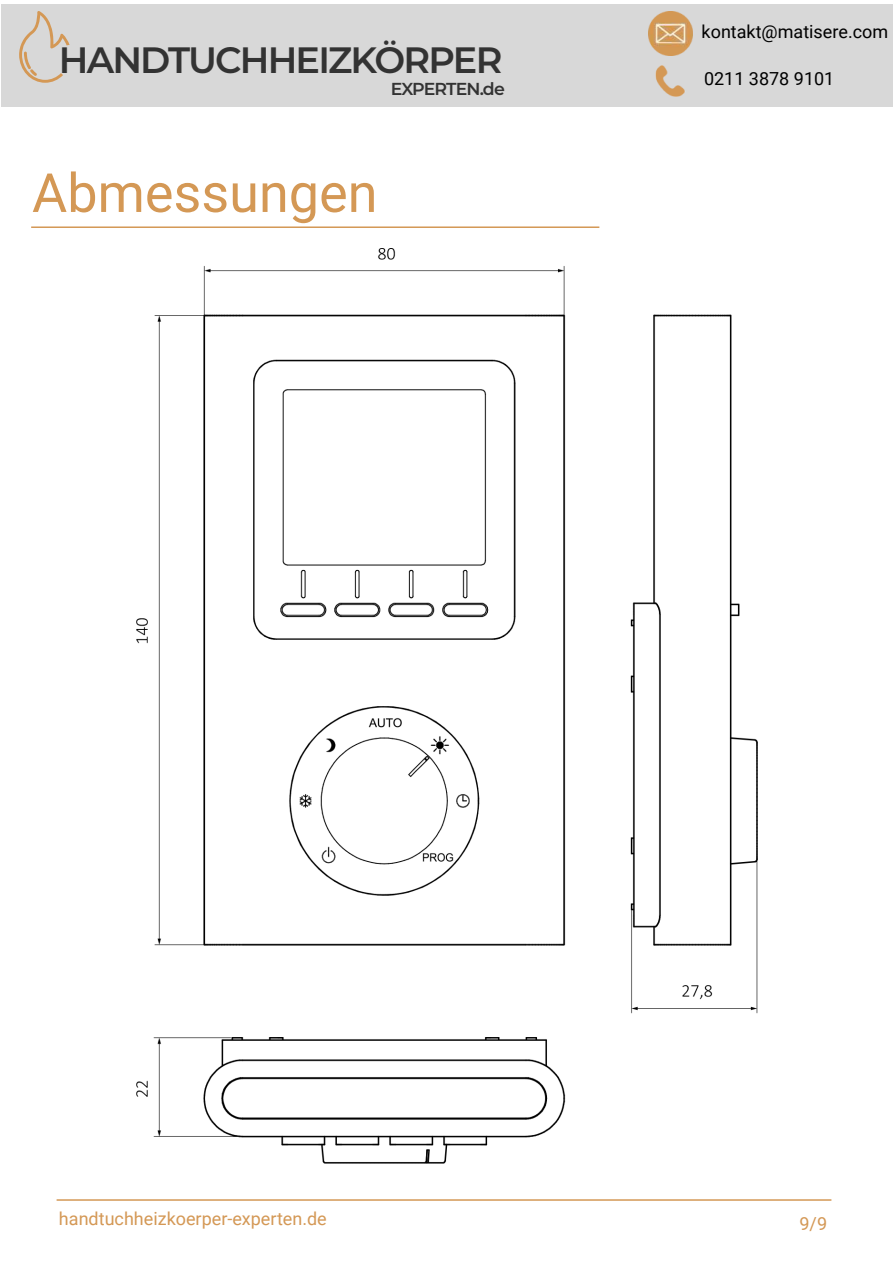
<style>
.page{position:relative;width:893px;height:1263px;background:#fff}
.page>*{position:absolute;margin:0;border:0;box-sizing:border-box;transform-origin:0 0}
.t1{font:54px "Roboto";color:#d49855}
.t2{font:600 36.6px "Montserrat";letter-spacing:-.05em;color:#333}
.t3{font:18px "Roboto";color:#d49855}
.t4{font:18px "Roboto";color:#000}
.t5{font:600 17.4px "Montserrat";letter-spacing:-.055em;color:#333}
</style>
<div class="page">
<hr style="left:57px;top:1199px;width:774px;height:2px;background:#d49855">
<hr style="left:31px;top:226px;width:568px;height:2px;background:#d49855">
<img style="left:136px;top:248px;width:621px;height:916px">
<div style="left:1px;top:4px;width:892px;height:102px;background:#d8d8d8"></div>
<img style="left:649px;top:11px;width:44px;height:44px">
<img style="left:655px;top:65px;width:30px;height:31px">
<svg style="left:19px;top:11px;width:51px;height:72px"></svg>
<h2 class="t2" style="left:59px;top:34px;width:445px">HANDTUCHHEIZKÖRPER</h2>
<p class="t5" style="left:391px;top:76px;width:115px">EXPERTEN.de</p>
<h1 class="t1" style="left:32px;top:155px;width:347px">Abmessungen</h1>
<p class="t4" style="left:702px;top:19px;width:188px">kontakt@matisere.com</p>
<p class="t4" style="left:704px;top:66px;width:132px">0211 3878 9101</p>
<p class="t3" style="left:59px;top:1206px;width:269px">handtuchheizkoerper-experten.de</p>
<p class="t3" style="left:799px;top:1210px;width:29px">9/9</p>
</div>
